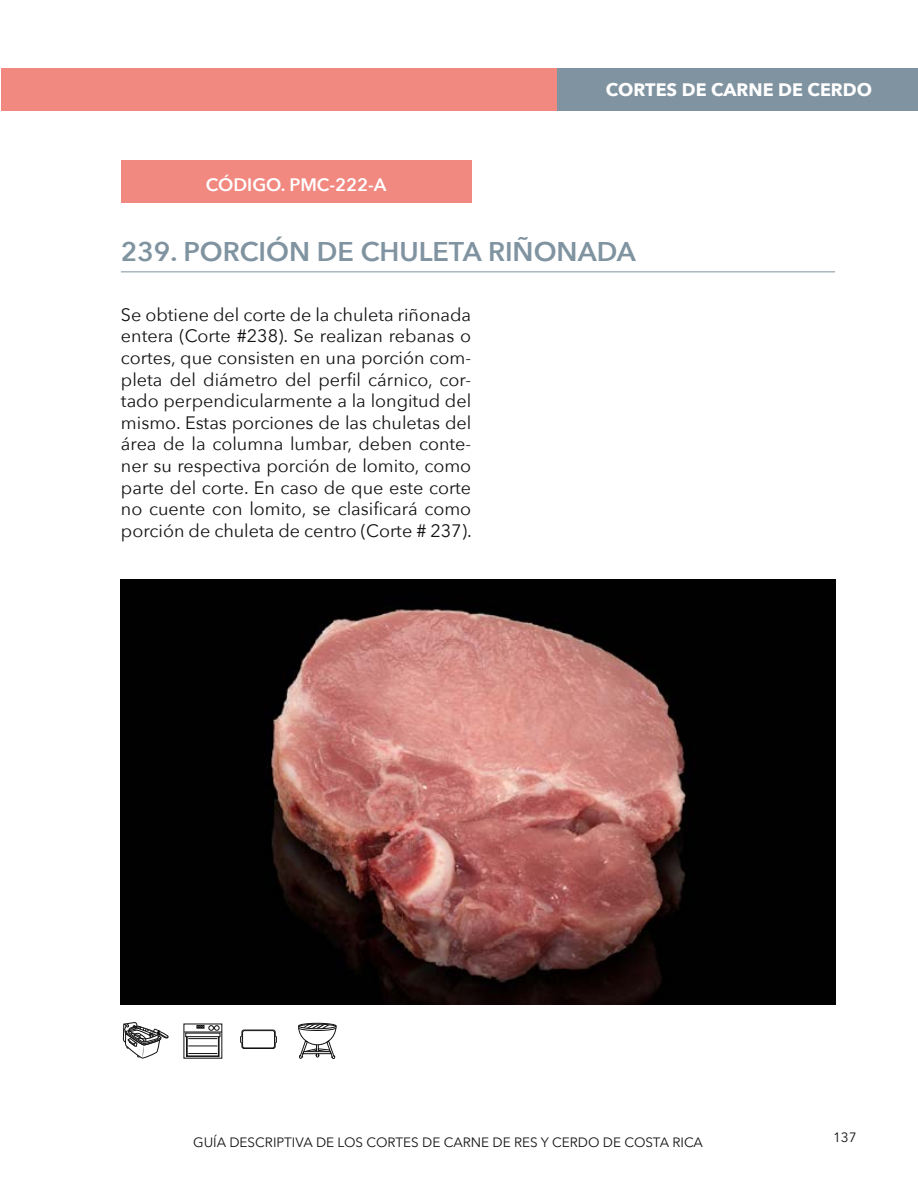
<style>
.page{position:relative;width:918px;height:1188px;background:#fff}
.page>*{position:absolute;margin:0;border:0;box-sizing:border-box;transform-origin:0 0}
.nombre_corte_comerci{font:600 27px "Avenir Next";color:#8093a0}
.texto_base{font:18px/21.6px "Avenir Next";color:#121212;text-align:justify}
.t1{font:700 18px "Avenir Next";color:#fff}
.codigo_corte{font:600 18px "Avenir Next";color:#fff}
.t2{font:13.5px "Avenir Next";color:#121212}
</style>
<div class="page">
<div style="left:1px;top:68px;width:917px;height:43px;background:#f18981"></div>
<div style="left:557px;top:69px;width:361px;height:42px;background:#8093a0"></div>
<div style="left:121px;top:160px;width:350px;height:43px;background:#f18981"></div>
<hr style="left:121px;top:271px;width:714px;height:1px;background:#8093a0">
<img style="left:121px;top:579px;width:714px;height:425px">
<svg style="left:123px;top:1022px;width:45px;height:36px"></svg>
<svg style="left:186px;top:1026px;width:34px;height:30px"></svg>
<hr style="left:184px;top:1032px;width:38px;height:1px;background:#121212">
<svg style="left:197px;top:1025px;width:22px;height:5px"></svg>
<div style="left:186px;top:1035px;width:33px;height:22px;border:1px solid #121212"></div>
<svg style="left:188px;top:1038px;width:29px;height:1px"></svg>
<svg style="left:188px;top:1053px;width:29px;height:1px"></svg>
<svg style="left:188px;top:1046px;width:29px;height:1px"></svg>
<div style="left:186px;top:1033px;width:34px;height:4px;border:1px solid #121212"></div>
<div style="left:242px;top:1030px;width:33px;height:19px;border:1px solid #121212;border-radius:2px"></div>
<div style="left:242px;top:1030px;width:33px;height:18px;border:1px solid #121212;border-radius:2px"></div>
<svg style="left:240px;top:1036px;width:2px;height:7px"></svg>
<svg style="left:275px;top:1032px;width:2px;height:11px"></svg>
<div style="left:298px;top:1023px;width:38px;height:6px;border:1px solid #121212;border-radius:50%"></div>
<svg style="left:298px;top:1024px;width:39px;height:35px"></svg>
<p class="codigo_corte" style="left:206px;top:169px;width:182px">CÓDIGO. PMC-222-A</p>
<p class="t1" style="left:606px;top:75px;width:268px">CORTES DE CARNE DE CERDO</p>
<p class="nombre_corte_comerci" style="left:121px;top:228px;width:516px">239. PORCIÓN DE CHULETA RIÑONADA</p>
<p class="texto_base" style="left:121px;top:303px;width:352px">Se obtiene del corte de la chuleta riñonada entera (Corte #238). Se realizan rebanas o cortes, que consisten en una porción com&shy;pleta del diámetro del perfil cárnico, cor&shy;tado perpendicularmente a la longitud del mismo. Estas porciones de las chuletas del área de la columna lumbar, deben conte&shy;ner su respectiva porción de lomito, como parte del corte. En caso de que este corte no cuente con lomito, se clasificará como porción de chuleta de centro (Corte # 237).</p>
<p class="t2" style="left:193px;top:1131px;width:511px">GUÍA DESCRIPTIVA DE LOS CORTES DE CARNE DE RES Y CERDO DE COSTA RICA</p>
<p class="t2" style="left:833px;top:1126px;width:25px">137</p>
</div>
